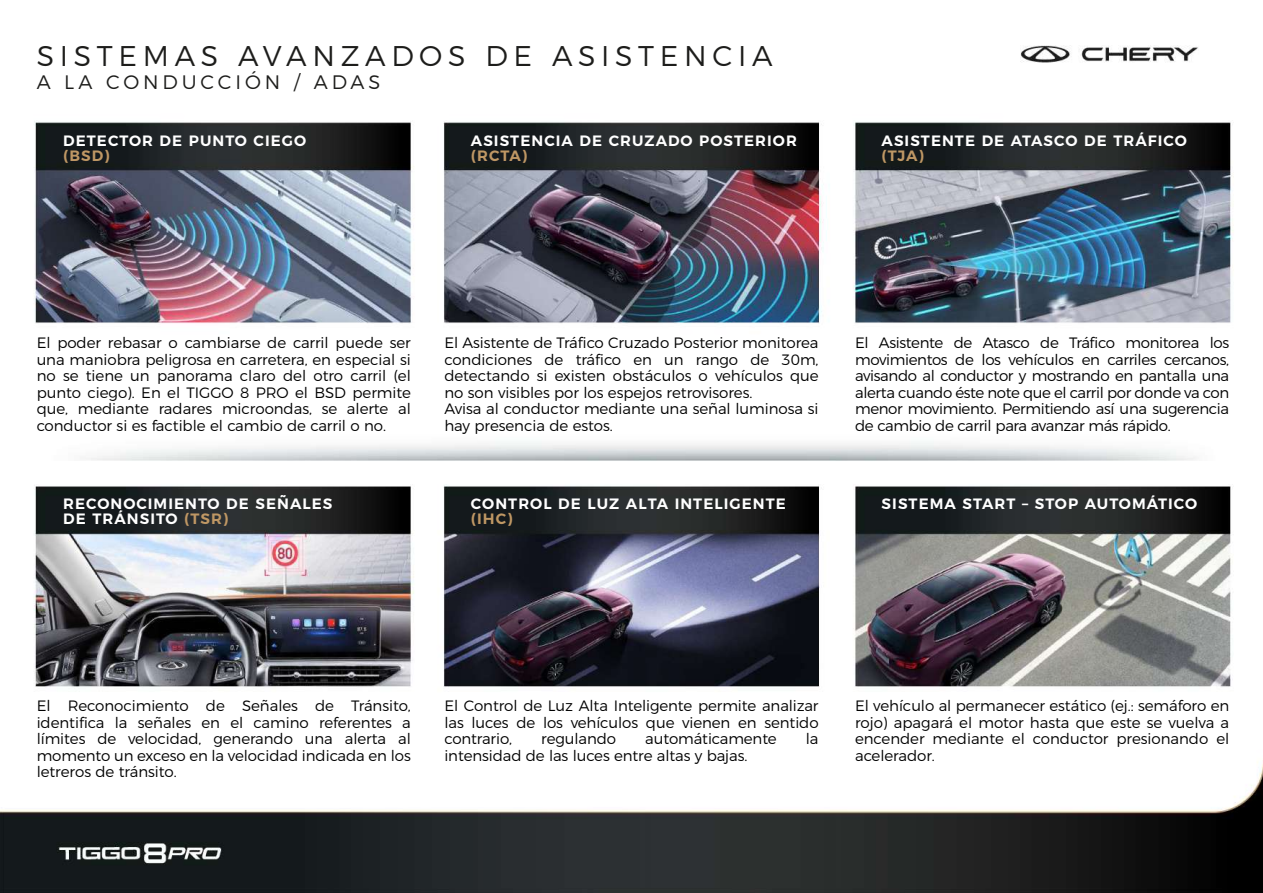
<style>
.page{position:relative;width:1263px;height:893px;background:#fff}
.page>*{position:absolute;margin:0;border:0;box-sizing:border-box;transform-origin:0 0}
.t1{font:300 28.5px "Montserrat";letter-spacing:.2em;color:#1d1d1b}
.t2{font:300 19.5px "Montserrat";letter-spacing:.2em;color:#1d1d1b}
.t3{font:300 15px/16.5px "Montserrat";letter-spacing:-.005em;color:#000;text-align:justify}
.t4{font:600 15px/15px "Montserrat";letter-spacing:.07em;color:#fff}
.t5{font:600 15px "Montserrat";letter-spacing:.07em;color:#bf9764}
.s1{color:#bf9764}
</style>
<div class="page">
<img style="left:0;top:45px;width:1263px;height:848px">
<h1 class="t1" style="left:37px;top:34px;width:737px">SISTEMAS AVANZADOS DE ASISTENCIA</h1>
<h2 class="t2" style="left:37px;top:66px;width:345px">A LA CONDUCCIÓN / ADAS</h2>
<p class="t4" style="left:63px;top:132px;width:244px">DETECTOR DE PUNTO CIEGO</p>
<p class="t5" style="left:63px;top:143px;width:48px">(BSD)</p>
<p class="t4" style="left:471px;top:132px;width:327px">ASISTENCIA DE CRUZADO POSTERIOR</p>
<p class="t5" style="left:471px;top:143px;width:58px">(RCTA)</p>
<p class="t4" style="left:882px;top:132px;width:307px">ASISTENTE DE ATASCO DE TRÁFICO</p>
<p class="t5" style="left:882px;top:143px;width:44px">(TJA)</p>
<p class="t3" style="left:37px;top:333px;width:376px">El poder rebasar o cambiarse de carril puede ser una maniobra peligrosa en carretera, en especial si no se tiene un panorama claro del otro carril (el punto ciego). En el TIGGO 8 PRO el BSD permite que, mediante radares microondas, se alerte al conductor si es factible el cambio de carril o no.</p>
<p class="t4" style="left:63px;top:495px;width:271px">RECONOCIMIENTO DE SEÑALES<br>DE TRÁNSITO <span class="s1">(TSR)</span></p>
<p class="t3" style="left:444px;top:333px;width:376px;text-align:left">El Asistente de Tráfico Cruzado Posterior monitorea condiciones de tráfico en un rango de 30m, detectando si existen obstáculos o vehículos que no son visibles por los espejos retrovisores.<br>Avisa al conductor mediante una señal luminosa si hay presencia de estos.</p>
<p class="t4" style="left:471px;top:495px;width:316px">CONTROL DE LUZ ALTA INTELIGENTE</p>
<p class="t5" style="left:471px;top:506px;width:43px">(IHC)</p>
<p class="t3" style="left:855px;top:333px;width:376px">El Asistente de Atasco de Tráfico monitorea los movimientos de los vehículos en carriles cercanos, avisando al conductor y mostrando en pantalla una alerta cuando éste note que el carril por donde va con menor movimiento. Permitiendo así una sugerencia de cambio de carril para avanzar más rápido.</p>
<p class="t4" style="left:882px;top:495px;width:317px">SISTEMA START – STOP AUTOMÁTICO</p>
<p class="t3" style="left:37px;top:696px;width:376px">El Reconocimiento de Señales de Tránsito, identifica la señales en el camino referentes a límites de velocidad, generando una alerta al momento un exceso en la velocidad indicada en los letreros de tránsito.</p>
<p class="t3" style="left:444px;top:696px;width:376px">El Control de Luz Alta Inteligente permite analizar las luces de los vehículos que vienen en sentido contrario,</p>
<p class="t3" style="left:541px;top:729px;width:76px">regulando</p>
<p class="t3" style="left:645px;top:729px;width:133px">automáticamente</p>
<p class="t3" style="left:806px;top:729px;width:14px">la</p>
<p class="t3" style="left:444px;top:746px;width:304px">intensidad de las luces entre altas y bajas.</p>
<p class="t3" style="left:855px;top:696px;width:376px">El vehículo al permanecer estático (ej.: semáforo en rojo) apagará el motor hasta que este se vuelva a encender mediante el conductor presionando el acelerador.</p>
</div>
